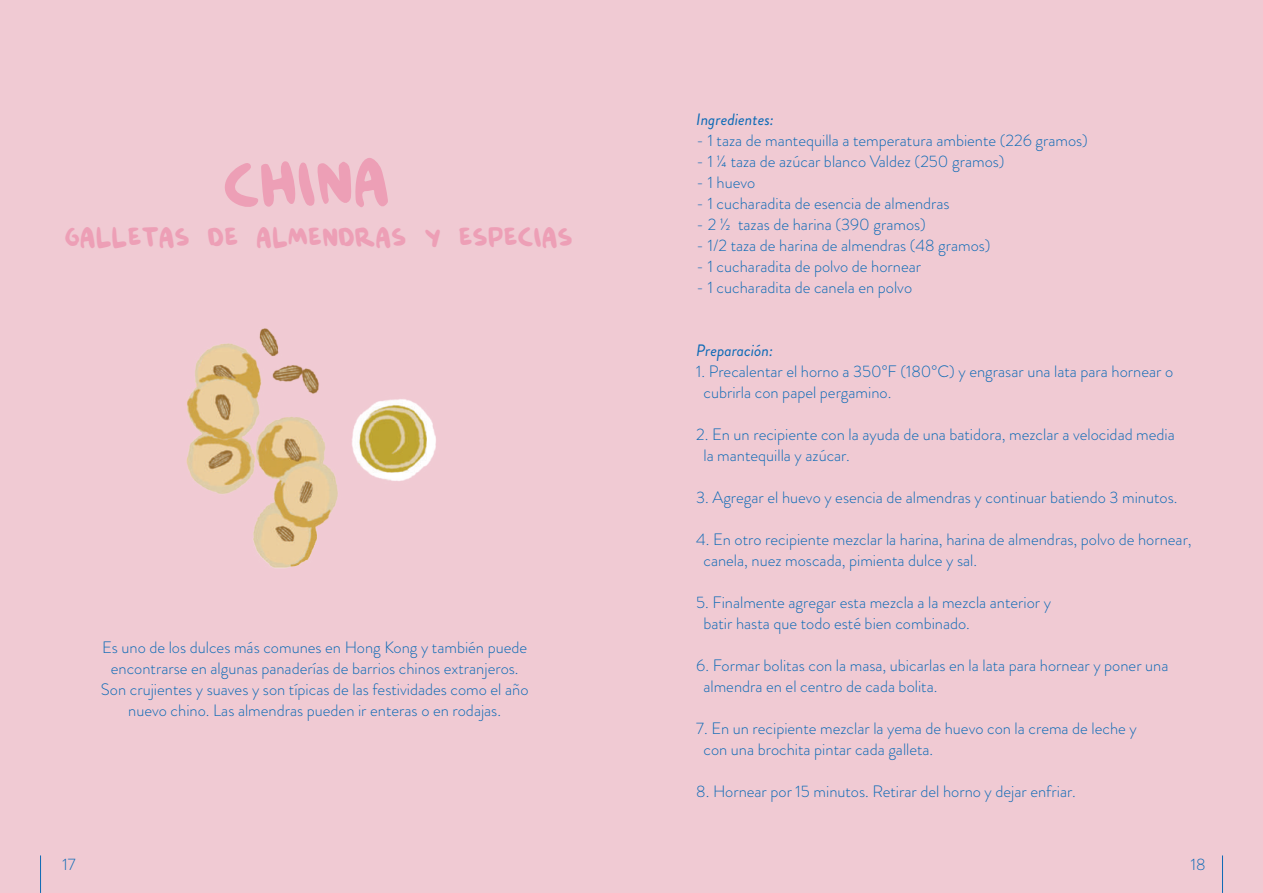
<style>
.page{position:relative;width:1263px;height:893px;background:#fff}
.page>*{position:absolute;margin:0;border:0;box-sizing:border-box;transform-origin:0 0}
.t1{font:82.95px "Malin Kundang Demo";color:#ed9fb6}
.t2{font:36px "Malin Kundang Demo";color:#ed9fb6}
.t3{font:300 16.5px/21px "Brandon Grotesque";color:#0c6ab6}
.t4{font:italic 16.5px "Brandon Grotesque";color:#0c6ab6}
</style>
<div class="page">
<div style="left:0;top:0;width:1262px;height:893px;background:#f0cad3"></div>
<img style="left:186px;top:328px;width:250px;height:238px">
<h1 class="t1" style="left:223px;top:144px;width:168px;rotate:-2deg">china</h1>
<h2 class="t2" style="left:65px;top:219px;width:510px">galletas de almendras y especias</h2>
<p class="t3" style="left:101px;top:637px;width:429px;text-align:center">Es uno de los dulces más comunes en Hong Kong y también puede encontrarse en algunas panaderías de barrios chinos extranjeros.<br>Son crujientes y suaves y son típicas de las festividades como el año nuevo chino. Las almendras pueden ir enteras o en rodajas.</p>
<p class="t4" style="left:696px;top:108px;width:79px">Ingredientes:</p>
<p class="t3" style="left:696px;top:130px;width:393px">- 1 taza de mantequilla a temperatura ambiente (226 gramos)</p>
<p class="t3" style="left:696px;top:151px;width:310px">- 1 ¼ taza de azúcar blanco Valdez (250 gramos)</p>
<p class="t3" style="left:696px;top:172px;width:61px">- 1 huevo</p>
<p class="t3" style="left:696px;top:193px;width:255px">- 1 cucharadita de esencia de almendras</p>
<p class="t3" style="left:696px;top:214px;width:231px">- 2 ½ tazas de harina (390 gramos)</p>
<p class="t3" style="left:696px;top:235px;width:296px">- 1/2 taza de harina de almendras (48 gramos)</p>
<p class="t3" style="left:696px;top:256px;width:226px">- 1 cucharadita de polvo de hornear</p>
<p class="t3" style="left:696px;top:277px;width:217px">- 1 cucharadita de canela en polvo</p>
<p class="t4" style="left:696px;top:339px;width:79px">Preparación:</p>
<p class="t3" style="left:703px;top:361px;width:471px;text-indent:-7px">1. Precalentar el horno a 350°F (180°C) y engrasar una lata para hornear o cubrirla con papel pergamino.</p>
<p class="t3" style="left:703px;top:424px;width:473px;text-indent:-7px">2. En un recipiente con la ayuda de una batidora, mezclar a velocidad media la mantequilla y azúcar.</p>
<p class="t3" style="left:696px;top:487px;width:483px">3. Agregar el huevo y esencia de almendras y continuar batiendo 3 minutos.</p>
<p class="t3" style="left:703px;top:529px;width:489px;text-indent:-7px">4. En otro recipiente mezclar la harina, harina de almendras, polvo de hornear, canela, nuez moscada, pimienta dulce y sal.</p>
<p class="t3" style="left:703px;top:592px;width:349px;text-indent:-7px">5. Finalmente agregar esta mezcla a la mezcla anterior y batir hasta que todo esté bien combinado.</p>
<p class="t3" style="left:703px;top:655px;width:466px;text-indent:-7px">6. Formar bolitas con la masa, ubicarlas en la lata para hornear y poner una almendra en el centro de cada bolita.</p>
<p class="t3" style="left:703px;top:718px;width:435px;text-indent:-7px">7. En un recipiente mezclar la yema de huevo con la crema de leche y con una brochita pintar cada galleta.</p>
<p class="t3" style="left:696px;top:781px;width:381px">8. Hornear por 15 minutos. Retirar del horno y dejar enfriar.</p>
<p class="t3" style="left:62px;top:854px;width:15px">17</p>
<p class="t3" style="left:1191px;top:854px;width:16px">18</p>
</div>
